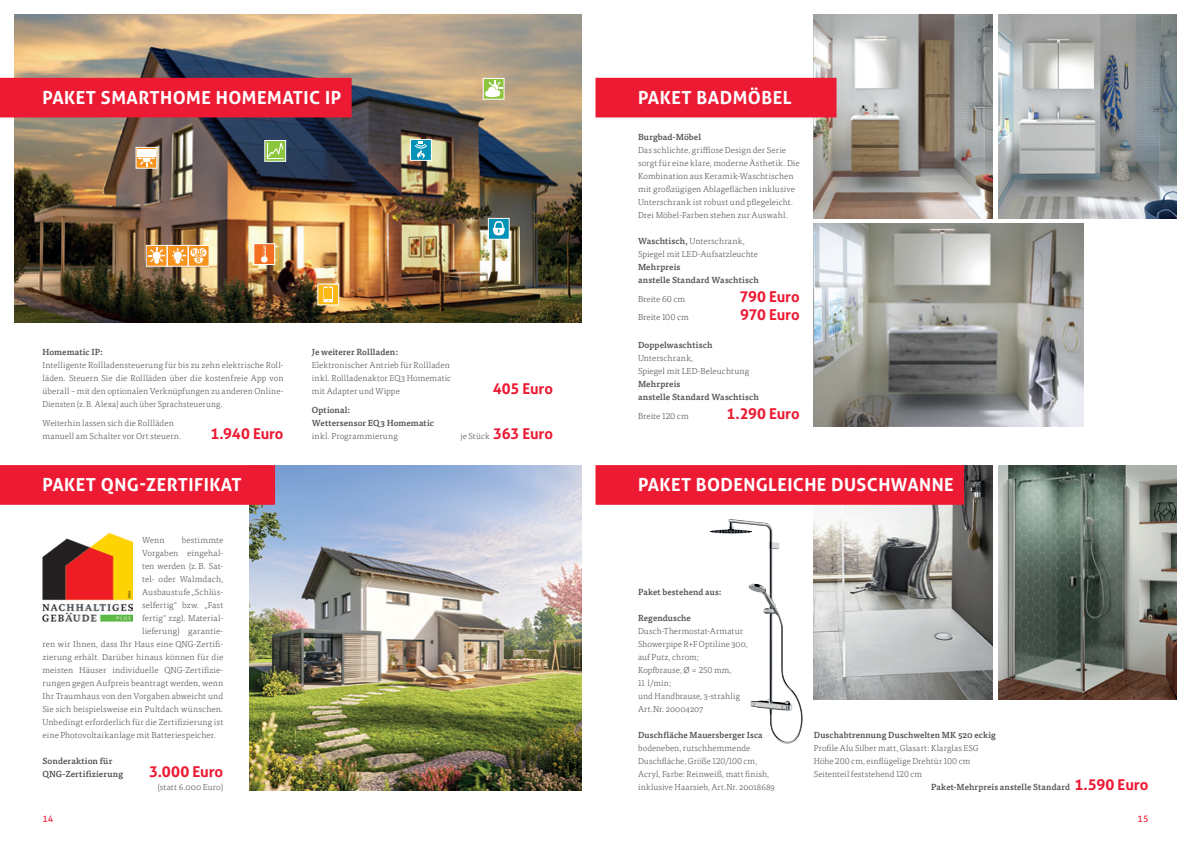
<style>
.page{position:relative;width:1191px;height:842px;background:#fff}
.page>*{position:absolute;margin:0;border:0;box-sizing:border-box;transform-origin:0 0}
.t1{font:700 18px "Aller Typo";letter-spacing:.025em;color:#fff}
.t2{font:700 15px "Aller";letter-spacing:-.01em;color:#ed1a33}
.t3{font:9px "Aller";color:#ed1a33}
.t4{font:300 8.7px/13px "Tisa Pro";letter-spacing:.01em;color:#4b4c4d}
.t5{font:500 8.7px/13px "Tisa Pro";letter-spacing:.01em;color:#4b4c4d}
.t6{font:700 6.3px/8.3px "Aller";color:#f7931d;text-align:center}
.s1{font-family:"Aller";font-weight:700;font-size:15px;color:#ed1a33}
.s2{font-weight:500}
.s3{font-family:"Tisa Sans Pro"}
</style>
<div class="page">
<img style="left:14px;top:14px;width:567px;height:308px">
<div style="left:0;top:78px;width:351px;height:39px;background:#ed1a33"></div>
<svg style="left:317px;top:283px;width:23px;height:23px"></svg>
<svg style="left:145px;top:244px;width:65px;height:23px"></svg>
<svg style="left:264px;top:139px;width:23px;height:23px"></svg>
<svg style="left:482px;top:77px;width:23px;height:23px"></svg>
<svg style="left:253px;top:243px;width:23px;height:23px"></svg>
<svg style="left:409px;top:139px;width:23px;height:22px"></svg>
<svg style="left:135px;top:146px;width:23px;height:23px"></svg>
<svg style="left:487px;top:217px;width:23px;height:23px"></svg>
<img style="left:814px;top:465px;width:178px;height:234px">
<img style="left:998px;top:465px;width:178px;height:234px">
<img style="left:249px;top:465px;width:332px;height:325px">
<img style="left:814px;top:14px;width:178px;height:204px">
<img style="left:814px;top:224px;width:269px;height:202px">
<img style="left:998px;top:14px;width:178px;height:204px">
<div style="left:595px;top:78px;width:241px;height:39px;background:#ed1a33"></div>
<div style="left:0;top:465px;width:275px;height:40px;background:#ed1a33"></div>
<div style="left:595px;top:465px;width:369px;height:40px;background:#ed1a33"></div>
<img style="left:43px;top:532px;width:89px;height:90px">
<img style="left:710px;top:519px;width:59px;height:76px">
<h1 class="t1" style="left:43px;top:87px;width:300px">PAKET SMARTHOME HOMEMATIC IP</h1>
<p class="t6" style="left:192px;top:248px;width:15px">R G<br>B</p>
<p class="t5" style="left:43px;top:345px;width:62px">Homematic IP:</p>
<p class="t4" style="left:43px;top:358px;width:242px;text-align:justify">Intelligente Rollladensteuerung für bis zu zehn elektrische Roll&shy;läden. Steuern Sie die Rollläden über die kostenfreie App von überall – mit den optionalen Verknüpfungen zu anderen Online-Diensten (z.B. Alexa) auch über Sprachsteuerung.</p>
<p class="t4" style="left:43px;top:416px;width:140px">Weiterhin lassen sich die Rollläden manuell am Schalter vor Ort steuern.</p>
<h2 class="t2" style="left:210px;top:424px;width:75px">1.940 Euro</h2>
<p class="t5" style="left:312px;top:345px;width:88px">Je weiterer Rollladen:</p>
<p class="t4" style="left:312px;top:358px;width:141px">Elektronischer Antrieb für Rollladen inkl. Rollladenaktor EQ3 Homematic mit Adapter und Wippe</p>
<h2 class="t2" style="left:493px;top:380px;width:62px">405 Euro</h2>
<p class="t5" style="left:312px;top:403px;width:123px">Optional:<br>Wettersensor EQ3 Homematic</p>
<p class="t4" style="left:312px;top:429px;width:87px">inkl. Programmierung</p>
<p class="t4" style="left:460px;top:429px;width:94px">je Stück <span class="s1">363 Euro</span></p>
<h1 class="t1" style="left:638px;top:87px;width:155px">PAKET BADMÖBEL</h1>
<p class="t5" style="left:638px;top:130px;width:65px">Burgbad-Möbel</p>
<p class="t4" style="left:638px;top:143px;width:163px">Das schlichte, grifflose Design der Serie sorgt für eine klare, moderne Ästhetik. Die Kombination aus Keramik-Waschtischen mit großzügigen Ablageflächen inklusive Unterschrank ist robust und pflegeleicht.<br>Drei Möbel-Farben stehen zur Auswahl.</p>
<p class="t4" style="left:638px;top:234px;width:121px"><span class="s2">Waschtisch,</span> Unterschrank,<br>Spiegel mit LED-Aufsatzleuchte</p>
<p class="t5" style="left:638px;top:260px;width:122px">Mehrpreis<br>anstelle Standard Waschtisch</p>
<p class="t4" style="left:638px;top:292px;width:49px">Breite 60 cm</p>
<h2 class="t2" style="left:739px;top:287px;width:62px">790 Euro</h2>
<p class="t4" style="left:638px;top:310px;width:52px">Breite 100 cm</p>
<h2 class="t2" style="left:740px;top:306px;width:61px">970 Euro</h2>
<p class="t5" style="left:638px;top:338px;width:76px">Doppelwaschtisch</p>
<p class="t4" style="left:638px;top:351px;width:113px">Unterschrank,<br>Spiegel mit LED-Beleuchtung</p>
<p class="t5" style="left:638px;top:377px;width:122px">Mehrpreis<br>anstelle Standard Waschtisch</p>
<p class="t4" style="left:638px;top:409px;width:52px">Breite 120 cm</p>
<h2 class="t2" style="left:726px;top:404px;width:75px">1.290 Euro</h2>
<h1 class="t1" style="left:43px;top:474px;width:201px">PAKET QNG-ZERTIFIKAT</h1>
<h1 class="t1" style="left:638px;top:474px;width:317px">PAKET BODENGLEICHE DUSCHWANNE</h1>
<p class="t4" style="left:142px;top:533px;width:24px">Wenn</p>
<p class="t4" style="left:182px;top:533px;width:43px">bestimmte</p>
<p class="t4" style="left:142px;top:546px;width:83px">Vorgaben eingehal-</p>
<p class="t4" style="left:142px;top:559px;width:83px">ten werden (z.B. Sat-</p>
<p class="t4" style="left:142px;top:572px;width:83px">tel- oder Walmdach,</p>
<p class="t4" style="left:142px;top:585px;width:83px">Ausbaustufe „Schlüs-</p>
<p class="t4" style="left:142px;top:598px;width:83px">selfertig“ bzw. „Fast</p>
<p class="t4" style="left:142px;top:611px;width:83px">fertig“ zzgl. Material-</p>
<p class="t4" style="left:142px;top:624px;width:83px">lieferung) garantie-</p>
<p class="t4" style="left:43px;top:637px;width:182px">ren wir Ihnen, dass Ihr Haus eine QNG-Zertifi-</p>
<p class="t4" style="left:43px;top:650px;width:182px">zierung erhält. Darüber hinaus können für die</p>
<p class="t4" style="left:43px;top:663px;width:182px">meisten Häuser individuelle QNG-Zertifizie-</p>
<p class="t4" style="left:43px;top:676px;width:182px">rungen gegen Aufpreis beantragt werden, wenn</p>
<p class="t4" style="left:43px;top:689px;width:182px">Ihr Traumhaus von den Vorgaben abweicht und</p>
<p class="t4" style="left:43px;top:702px;width:182px">Sie sich beispielsweise ein Pultdach wünschen.</p>
<p class="t4" style="left:43px;top:715px;width:182px">Unbedingt erforderlich für die Zertifizierung ist</p>
<p class="t4" style="left:43px;top:728px;width:175px">eine Photovoltaikanlage mit Batteriespeicher.</p>
<p class="t5" style="left:43px;top:754px;width:82px">Sonderaktion für<br>QNG-Zertifizierung</p>
<h2 class="t2" style="left:149px;top:762px;width:76px">3.000 Euro</h2>
<p class="t4" style="left:157px;top:780px;width:67px">(statt 6.000 Euro)</p>
<p class="t5" style="left:638px;top:585px;width:85px">Paket bestehend aus:</p>
<p class="t5" style="left:638px;top:611px;width:54px">Regendusche</p>
<p class="t4" style="left:638px;top:624px;width:111px">Dusch-Thermostat-Armatur<br>Showerpipe R+F Optiline 300, auf Putz, chrom;<br>Kopfbrause, <span class="s3">Ø</span> = 250 mm,<br>11 l/min;<br>und Handbrause, 3-strahlig<br>Art.Nr. 20004207</p>
<p class="t5" style="left:638px;top:728px;width:126px">Duschfläche Mauersberger Isca</p>
<p class="t4" style="left:638px;top:741px;width:138px">bodeneben, rutschhemmende Duschfläche, Größe 120/100 cm, Acryl, Farbe: Reinweiß, matt finish, inklusive Haarsieb, Art.Nr. 20018689</p>
<p class="t5" style="left:814px;top:728px;width:183px">Duschabtrennung Duschwelten MK 520 eckig</p>
<p class="t4" style="left:814px;top:741px;width:166px">Profile Alu Silber matt, Glasart: Klarglas ESG</p>
<p class="t4" style="left:814px;top:754px;width:158px">Höhe 200 cm, einflügelige Drehtür 100 cm</p>
<p class="t4" style="left:814px;top:767px;width:110px">Seitenteil feststehend 120 cm</p>
<p class="t5" style="left:931px;top:780px;width:219px">Paket-Mehrpreis anstelle Standard <span class="s1">1.590 Euro</span></p>
<p class="t3" style="left:43px;top:813px;width:12px">14</p>
<p class="t3" style="left:1137px;top:813px;width:12px">15</p>
</div>
